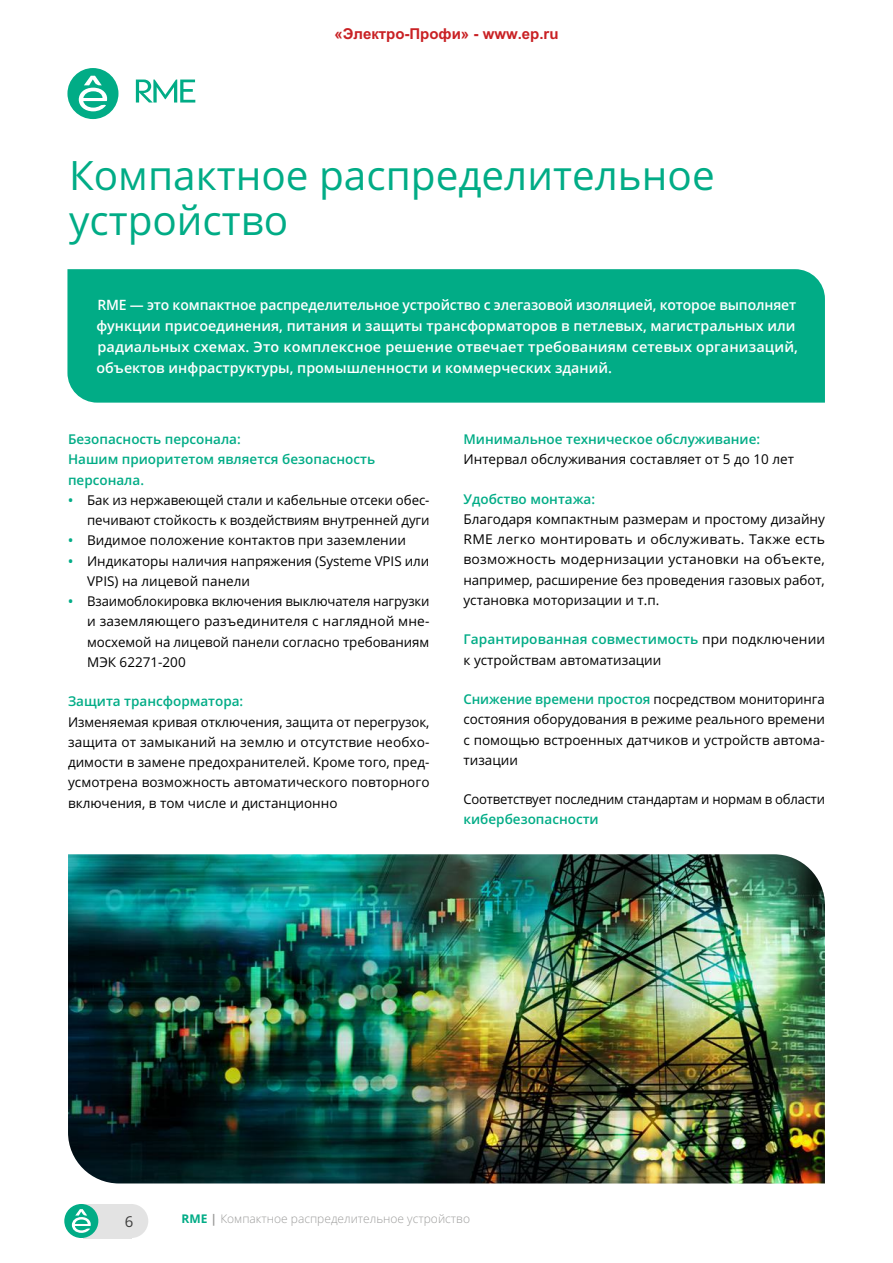
<style>
.page{position:relative;width:893px;height:1263px;background:#fff}
.page>*{position:absolute;margin:0;border:0;box-sizing:border-box;transform-origin:0 0}
.t1{font:40.5px/45px "Open Sans";color:#01ac86}
.t2{font:700 15px "Arial";color:#c92124}
.t3{font:15px "Open Sans";color:#3c3c3b}
.t4{font:600 14.25px/21px "Open Sans";color:#fff}
.t5{font:13.5px/20.2px "Open Sans";color:#000;text-align:justify}
.t6{font:600 13.5px/20.2px "Open Sans";color:#01ac86}
.t7{font:300 12px "Open Sans";color:#9d9d9c}
.s1{font-weight:600;color:#01ac86}
.s2{font-weight:700;color:#01ac86}
.s3{font-weight:700}
</style>
<div class="page">
<svg style="left:136px;top:80px;width:59px;height:23px"></svg>
<svg style="left:67px;top:68px;width:51px;height:51px"></svg>
<div style="left:67px;top:269px;width:758px;height:134px;background:#01ac86"></div>
<img style="left:68px;top:854px;width:757px;height:329px">
<div style="left:83px;top:1204px;width:48px;height:34px;background:#e3e3e3"></div>
<div style="left:64px;top:1204px;width:34px;height:34px;background:#01ac86;border-radius:50%"></div>
<svg style="left:72px;top:1209px;width:19px;height:24px"></svg>
<div style="left:114px;top:1204px;width:34px;height:34px;background:#e3e3e3;border-radius:50%"></div>
<p class="t2" style="left:334px;top:23px;width:226px">«Электро-Профи» - www.ep.ru</p>
<h1 class="t1" style="left:69px;top:152px;width:647px">Компактное распределительное устройство</h1>
<p class="t4" style="left:96px;top:294px;width:703px">RME — это компактное распределительное устройство с элегазовой изоляцией, которое выполняет функции присоединения, питания и защиты трансформаторов в петлевых, магистральных или радиальных схемах. Это комплексное решение отвечает требованиям сетевых организаций, объектов инфраструктуры, промышленности и коммерческих зданий.</p>
<p class="t6" style="left:68px;top:429px;width:309px">Безопасность персонала:<br>Нашим приоритетом является безопасность персонала.</p>
<p class="t5" style="left:68px;top:489px;width:363px;text-align:right"><span class="s1">•</span> Бак из нержавеющей стали и кабельные отсеки обес&shy;печивают стойкость к воздействиям внутренней дуги</p>
<p class="t5" style="left:68px;top:530px;width:339px"><span class="s1">•</span> Видимое положение контактов при заземлении</p>
<p class="t5" style="left:87px;top:550px;width:344px;text-indent:-19px"><span class="s1">•</span> Индикаторы наличия напряжения (Systeme VPIS или<br>VPIS) на лицевой панели</p>
<p class="t5" style="left:87px;top:591px;width:344px;text-indent:-19px"><span class="s1">•</span> Взаимоблокировка включения выключателя нагрузки и заземляющего разъединителя с наглядной мне&shy;мосхемой на лицевой панели согласно требованиям МЭК 62271-200</p>
<p class="t6" style="left:68px;top:691px;width:177px">Защита трансформатора:</p>
<p class="t5" style="left:68px;top:711px;width:363px">Изменяемая кривая отключения, защита от перегрузок, защита от замыканий на землю и отсутствие необхо&shy;димости в замене предохранителей. Кроме того, пред&shy;усмотрена возможность автоматического повторного включения, в том числе и дистанционно</p>
<p class="t6" style="left:463px;top:429px;width:298px">Минимальное техническое обслуживание:</p>
<p class="t5" style="left:463px;top:449px;width:332px">Интервал обслуживания составляет от 5 до 10 лет</p>
<p class="t6" style="left:463px;top:488px;width:133px">Удобство монтажа:</p>
<p class="t5" style="left:463px;top:509px;width:363px">Благодаря компактным размерам и простому дизайну RME легко монтировать и обслуживать. Также есть возможность модернизации установки на объекте, например, расширение без проведения газовых работ, установка моторизации и т.п.</p>
<p class="t5" style="left:463px;top:629px;width:363px"><span class="s1">Гарантированная совместимость</span> при подключении к устройствам автоматизации</p>
<p class="t5" style="left:463px;top:689px;width:363px"><span class="s1">Снижение времени простоя</span> посредством мониторинга состояния оборудования в режиме реального времени с помощью встроенных датчиков и устройств автома&shy;тизации</p>
<p class="t5" style="left:463px;top:789px;width:363px">Соответствует последним стандартам и нормам в области</p>
<p class="t6" style="left:463px;top:809px;width:137px">кибербезопасности</p>
<p class="t3" style="left:125px;top:1211px;width:10px">6</p>
<p class="t7" style="left:182px;top:1210px;width:290px"><span class="s2">RME</span> <span class="s3">|</span> Компактное распределительное устройство</p>
</div>
